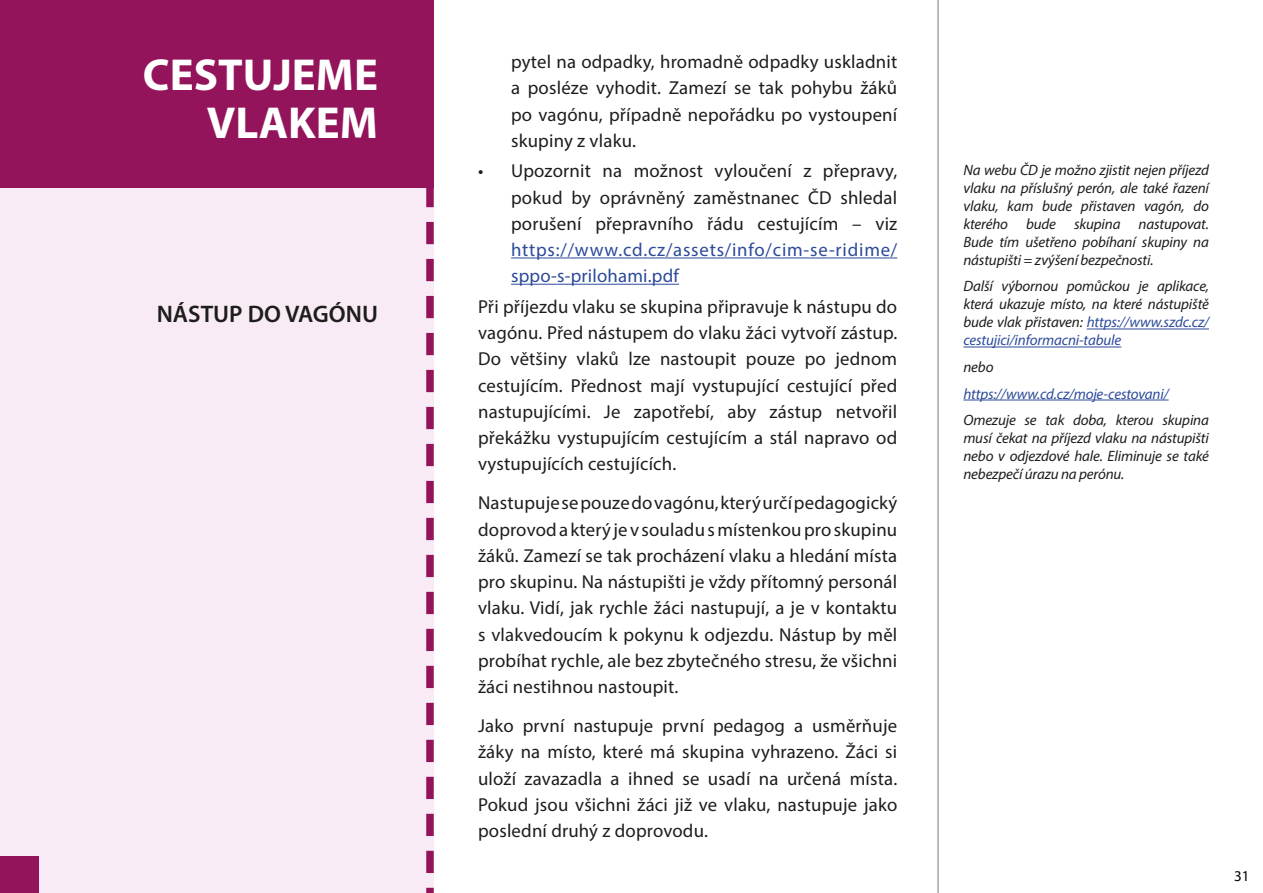
<style>
.page{position:relative;width:1263px;height:893px;background:#fff}
.page>*{position:absolute;margin:0;border:0;box-sizing:border-box;transform-origin:0 0}
.t1{font:700 45px/48px "Myriad Pro";color:#fff;text-align:right}
.t2{font:600 24px "Myriad Pro";color:#1d1d1b}
.t3{font:18.75px/26.2px "Myriad Pro";letter-spacing:.01em;color:#1d1d1b;text-align:justify}
.t4{font:italic 15px/18px "Myriad Pro";letter-spacing:-.01em;color:#1d1d1b;text-align:justify}
.t5{font:italic 15px "Myriad Pro";letter-spacing:-.01em;color:#2c4a9a}
.t6{font:15px "Myriad Pro";color:#020304}
.s1{color:#2c4a9a}
</style>
<div class="page">
<hr style="left:938px;top:0;width:1px;height:893px;background:#787878">
<hr style="left:1087px;top:329px;width:122px;height:1px;background:#2c4a9a">
<hr style="left:963px;top:347px;width:158px;height:1px;background:#2c4a9a">
<hr style="left:963px;top:400px;width:205px;height:1px;background:#2c4a9a">
<hr style="left:511px;top:257px;width:386px;height:1px;background:#2c4a9a">
<hr style="left:511px;top:284px;width:168px;height:1px;background:#2c4a9a">
<div style="left:0;top:0;width:434px;height:893px;background:#f9ebf5"></div>
<svg style="left:426px;top:187px;width:8px;height:706px"></svg>
<div style="left:0;top:856px;width:38px;height:37px;background:#93145a"></div>
<div style="left:0;top:0;width:434px;height:187px;background:#93145a"></div>
<p class="t1" style="left:143px;top:49px;width:237px">CESTUJEME<br>VLAKEM</p>
<p class="t2" style="left:157px;top:298px;width:223px">NÁSTUP DO VAGÓNU</p>
<p class="t3" style="left:511px;top:48px;width:388px">pytel na odpadky, hromadně odpadky uskladnit a posléze vyhodit. Zamezí se tak pohybu žáků po vagónu, případně nepořádku po vystoupení skupiny z vlaku.</p>
<p class="t3" style="left:511px;top:158px;width:388px;text-indent:-33px">• Upozornit na možnost vyloučení z přepravy, pokud by oprávněný zaměstnanec ČD shledal porušení přepravního řádu cestujícím – viz <span class="s1">https://www.cd.cz/assets/info/cim-se-ridime/ sppo-s-prilohami.pdf</span></p>
<p class="t3" style="left:478px;top:293px;width:421px">Při příjezdu vlaku se skupina připravuje k nástupu do vagónu. Před nástupem do vlaku žáci vytvoří zástup.<br>Do většiny vlaků lze nastoupit pouze po jednom cestujícím. Přednost mají vystupující cestující před nastupujícími. Je zapotřebí, aby zástup netvořil překážku vystupujícím cestujícím a stál napravo od vystupujících cestujících.</p>
<p class="t3" style="left:478px;top:490px;width:421px">Nastupuje se pouze do vagónu, který určí pedagogický doprovod a který je v souladu s místenkou pro skupinu žáků. Zamezí se tak procházení vlaku a hledání místa pro skupinu. Na nástupišti je vždy přítomný personál vlaku. Vidí, jak rychle žáci nastupují, a je v kontaktu s vlakvedoucím k pokynu k odjezdu. Nástup by měl probíhat rychle, ale bez zbytečného stresu, že všichni žáci nestihnou nastoupit.</p>
<p class="t3" style="left:478px;top:712px;width:421px">Jako první nastupuje první pedagog a usměrňuje žáky na místo, které má skupina vyhrazeno. Žáci si uloží zavazadla a ihned se usadí na určená místa.<br>Pokud jsou všichni žáci již ve vlaku, nastupuje jako poslední druhý z doprovodu.</p>
<p class="t4" style="left:963px;top:161px;width:247px">Na webu ČD je možno zjistit nejen příjezd vlaku na příslušný perón, ale také řazení vlaku, kam bude přistaven vagón, do kterého bude skupina nastupovat.<br>Bude tím ušetřeno pobíhaní skupiny na nástupišti = zvýšení bezpečnosti.</p>
<p class="t4" style="left:963px;top:277px;width:247px">Další výbornou pomůckou je aplikace, která ukazuje místo, na které nástupiště bude vlak přistaven: <span class="s1">https://www.szdc.cz/ cestujici/informacni-tabule</span></p>
<p class="t4" style="left:963px;top:358px;width:32px">nebo</p>
<p class="t5" style="left:963px;top:384px;width:207px">https://www.cd.cz/moje-cestovani/</p>
<p class="t4" style="left:963px;top:411px;width:247px">Omezuje se tak doba, kterou skupina musí čekat na příjezd vlaku na nástupišti nebo v odjezdové hale. Eliminuje se také nebezpečí úrazu na perónu.</p>
<p class="t6" style="left:1234px;top:866px;width:17px">31</p>
</div>
